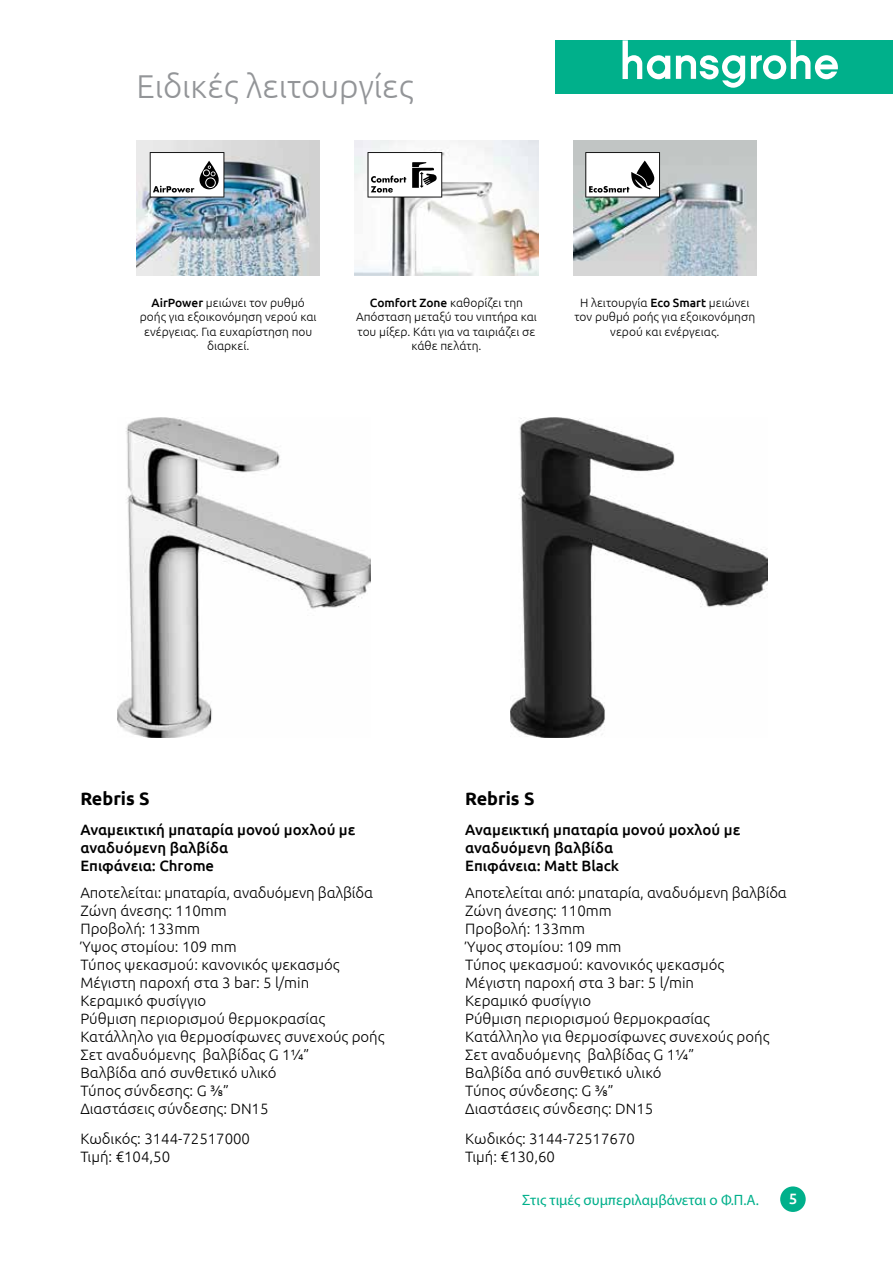
<style>
.page{position:relative;width:893px;height:1263px;background:#fff}
.page>*{position:absolute;margin:0;border:0;box-sizing:border-box;transform-origin:0 0}
.t1{font:300 33px "Ubuntu";color:#939598}
.t2{font:700 18px "Ubuntu";color:#000}
.t3{font:300 15px/18px "Ubuntu";color:#000}
.t4{font:500 15px/18px "Ubuntu";color:#000}
.t5{font:15px "Myriad Pro";color:#00b08b}
.t6{font:500 15px "Ubuntu";color:#fff}
.t7{font:300 12px/14.4px "Ubuntu";color:#000;text-align:center}
.s1{font-weight:500}
</style>
<div class="page">
<div style="left:780px;top:1186px;width:26px;height:26px;background:#00b08b;border-radius:50%"></div>
<img style="left:117px;top:418px;width:253px;height:320px">
<img style="left:510px;top:418px;width:257px;height:320px">
<img style="left:573px;top:141px;width:184px;height:134px">
<img style="left:136px;top:141px;width:184px;height:134px">
<img style="left:355px;top:141px;width:183px;height:134px">
<svg style="left:150px;top:152px;width:74px;height:45px"></svg>
<svg style="left:368px;top:152px;width:74px;height:45px"></svg>
<svg style="left:585px;top:152px;width:75px;height:45px"></svg>
<div style="left:555px;top:40px;width:338px;height:54px;background:#00b08b"></div>
<svg style="left:622px;top:40px;width:216px;height:48px"></svg>
<h1 class="t1" style="left:136px;top:66px;width:279px">Ειδικές λειτουργίες</h1>
<p class="t7" style="left:140px;top:295px;width:178px"><span class="s1">AirPower</span> μειώνει τον ρυθμό ροής για εξοικονόμηση νερού και ενέργειας. Για ευχαρίστηση που διαρκεί.</p>
<p class="t7" style="left:356px;top:295px;width:182px"><span class="s1">Comfort Zone</span> καθορίζει τηn<br>Απόσταση μεταξύ του νιπτήρα και του μίξερ. Κάτι για να ταιριάζει σε κάθε πελάτη.</p>
<p class="t7" style="left:574px;top:295px;width:182px">Η λειτουργία <span class="s1">Eco Smart</span> μειώνει τον ρυθμό ροής για εξοικονόμηση νερού και ενέργειας.</p>
<p class="t2" style="left:80px;top:788px;width:71px">Rebris S</p>
<p class="t4" style="left:80px;top:820px;width:277px">Αναμεικτική μπαταρία μονού μοχλού με αναδυόμενη βαλβίδα<br>Επιφάνεια: Chrome</p>
<p class="t3" style="left:80px;top:883px;width:306px">Αποτελείται: μπαταρία, αναδυόμενη βαλβίδα<br>Ζώνη άνεσης: 110mm<br>Προβολή: 133mm<br>Ύψος στομίου: 109 mm<br>Τύπος ψεκασμού: κανονικός ψεκασμός<br>Μέγιστη παροχή στα 3 bar: 5 l/min<br>Κεραμικό φυσίγγιο<br>Ρύθμιση περιορισμού θερμοκρασίας<br>Κατάλληλο για θερμοσίφωνες συνεχούς ροής<br>Σετ αναδυόμενης βαλβίδας G 1¼”<br>Βαλβίδα από συνθετικό υλικό<br>Τύπος σύνδεσης: G ⅜”<br>Διαστάσεις σύνδεσης: DN15</p>
<p class="t3" style="left:80px;top:1129px;width:171px">Κωδικός: 3144-72517000<br>Τιμή: €104,50</p>
<p class="t2" style="left:465px;top:788px;width:71px">Rebris S</p>
<p class="t4" style="left:465px;top:820px;width:277px">Αναμεικτική μπαταρία μονού μοχλού με αναδυόμενη βαλβίδα<br>Επιφάνεια: Matt Black</p>
<p class="t3" style="left:465px;top:883px;width:323px">Αποτελείται από: μπαταρία, αναδυόμενη βαλβίδα<br>Ζώνη άνεσης: 110mm<br>Προβολή: 133mm<br>Ύψος στομίου: 109 mm<br>Τύπος ψεκασμού: κανονικός ψεκασμός<br>Μέγιστη παροχή στα 3 bar: 5 l/min<br>Κεραμικό φυσίγγιο<br>Ρύθμιση περιορισμού θερμοκρασίας<br>Κατάλληλο για θερμοσίφωνες συνεχούς ροής<br>Σετ αναδυόμενης βαλβίδας G 1¼”<br>Βαλβίδα από συνθετικό υλικό<br>Τύπος σύνδεσης: G ⅜”<br>Διαστάσεις σύνδεσης: DN15</p>
<p class="t3" style="left:465px;top:1129px;width:171px">Κωδικός: 3144-72517670<br>Τιμή: €130,60</p>
<p class="t5" style="left:522px;top:1190px;width:238px">Στις τιμές συμπεριλαμβάνεται ο Φ.Π.Α.</p>
<p class="t6" style="left:789px;top:1189px;width:10px">5</p>
</div>
